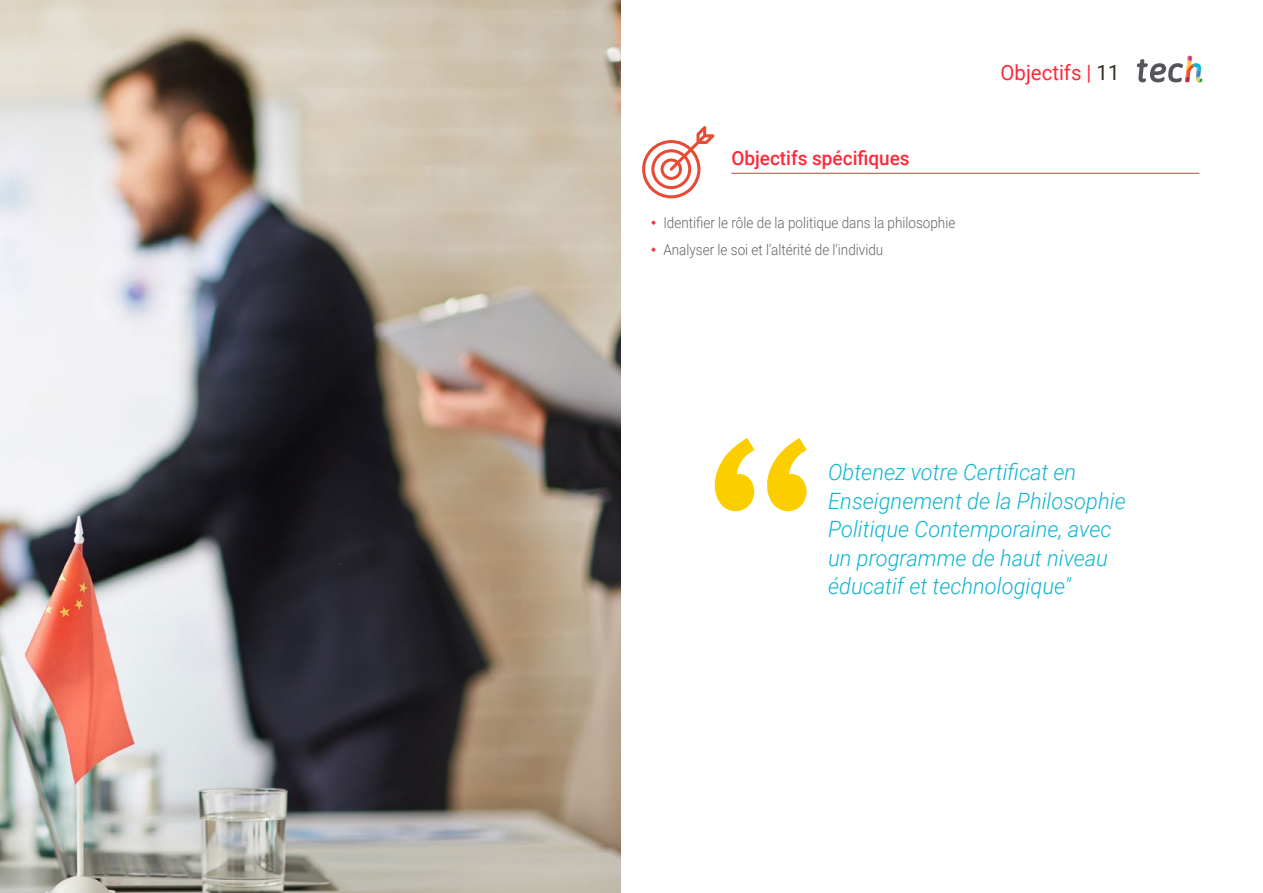
<style>
.page{position:relative;width:1263px;height:893px;background:#fff}
.page>*{position:absolute;margin:0;border:0;box-sizing:border-box;transform-origin:0 0}
.t1{font:italic 300 22.5px/28.5px "Roboto";color:#0fb6cf}
.t2{font:21px "Roboto";color:#ff293a}
.t3{font:500 19.5px "Roboto";color:#ff293a}
.t4{font:300 15px/26.7px "Roboto";color:#61646a;scale:.9 1}
.s1{color:#312e20}
</style>
<div class="page">
<hr style="left:731px;top:173px;width:468px;height:1px;background:#ff293a">
<svg style="left:642px;top:126px;width:72px;height:72px"></svg>
<svg style="left:1137px;top:56px;width:65px;height:27px"></svg>
<img style="left:0;top:0;width:621px;height:893px">
<svg style="left:715px;top:438px;width:92px;height:73px"></svg>
<p class="t3" style="left:731px;top:144px;width:180px">Objectifs spécifiques</p>
<p class="t4" style="left:663px;top:209px;width:326px">Identifier le rôle de la politique dans la philosophie<br>Analyser le soi et l'altérité de l'individu</p>
<p class="t2" style="left:1000px;top:57px;width:120px">Objectifs | <span class="s1">11</span></p>
<p class="t1" style="left:828px;top:457px;width:299px">Obtenez votre Certificat en<br>Enseignement de la Philosophie<br>Politique Contemporaine, avec un programme de haut niveau éducatif et technologique"</p>
</div>
